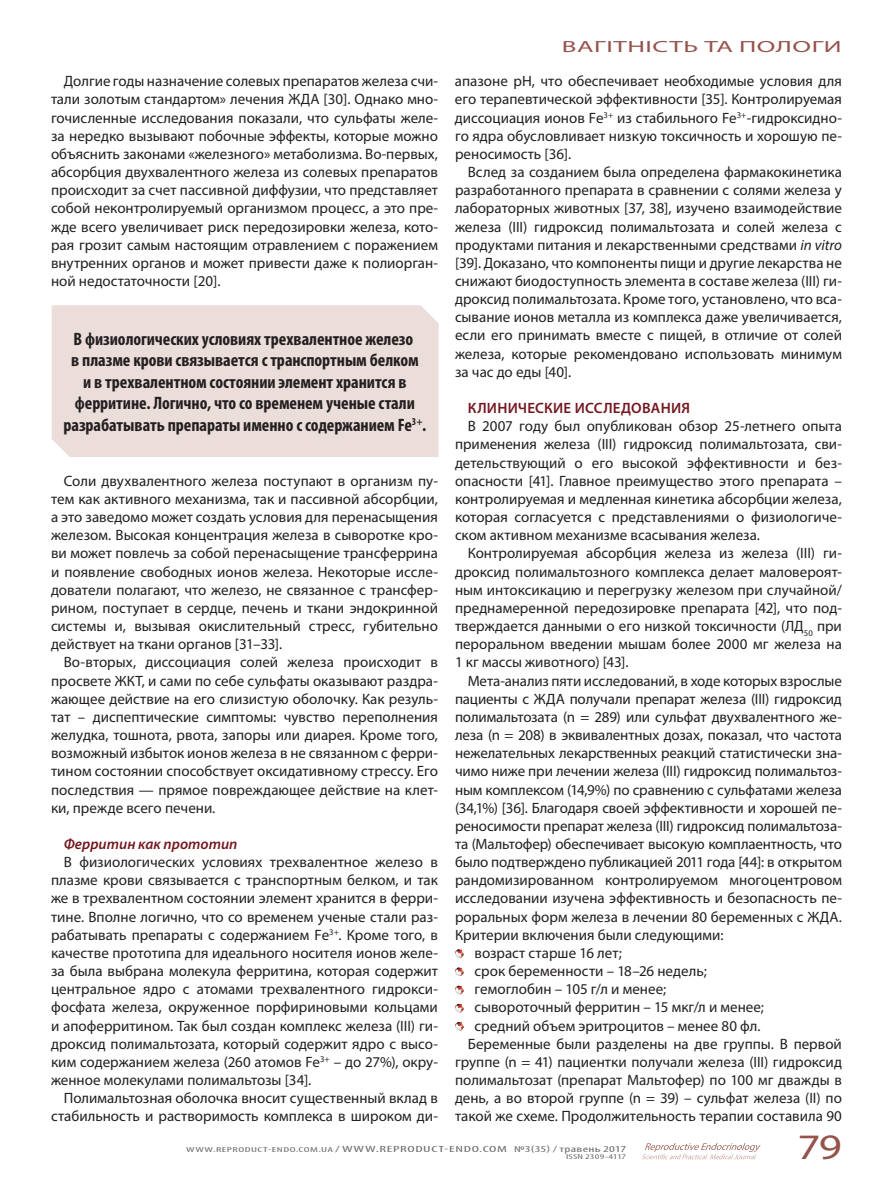
<style>
.page{position:relative;width:893px;height:1187px;background:#fff}
.page>*{position:absolute;margin:0;border:0;box-sizing:border-box;transform-origin:0 0}
.t1{font:35.85px "Myriad Pro";color:#95534b;scale:1.25 1}
.t2{font:700 condensed 18px/21.6px "Myriad Pro";letter-spacing:-.005em;color:#231f20;text-align:center}
.t3{font:16.2px "Myriad Pro";letter-spacing:.02em;color:#95534b;scale:1.67 1}
.t4{font:15px/18.1px "Myriad Pro";color:#231f20;text-align:justify}
.t5{font:600 15px "Myriad Pro";letter-spacing:.015em;color:#741820}
.t6{font:italic 600 15px "Myriad Pro";color:#741820}
.t7{font:condensed 9px "Myriad Pro";letter-spacing:.035em;color:#6c6d70;scale:1.82 1}
.t8{font:condensed 7.2px "Myriad Pro";letter-spacing:.01em;color:#6c6d70;scale:1.67 1}
.s1{font-style:italic}
.s2{font-size:7.2px}
</style>
<div class="page">
<svg style="left:642px;top:1143px;width:119px;height:16px"></svg>
<svg style="left:455px;top:949px;width:9px;height:8px"></svg>
<svg style="left:455px;top:967px;width:9px;height:9px"></svg>
<svg style="left:455px;top:985px;width:9px;height:9px"></svg>
<svg style="left:455px;top:1003px;width:9px;height:9px"></svg>
<svg style="left:455px;top:1022px;width:9px;height:8px"></svg>
<div style="left:52px;top:305px;width:387px;height:152px;background:#ebddd9"></div>
<p class="t4" style="left:51px;top:72px;width:388px;text-indent:13px">Долгие годы назначение солевых препаратов железа счи&shy;тали золотым стандартом» лечения ЖДА [30]. Однако мно&shy;гочисленные исследования показали, что сульфаты желе&shy;за нередко вызывают побочные эффекты, которые можно объяснить законами «железного» метаболизма. Во-первых, абсорбция двухвалентного железа из солевых препаратов происходит за счет пассивной диффузии, что представляет собой неконтролируемый организмом процесс, а это пре&shy;жде всего увеличивает риск передозировки железа, кото&shy;рая грозит самым настоящим отравлением с поражением внутренних органов и может привести даже к полиорган&shy;ной недостаточности [20].</p>
<p class="t2" style="left:63px;top:327px;width:365px">В физиологических условиях трехвалентное железо<br>в плазме крови связывается с транспортным белком<br>и в трехвалентном состоянии элемент хранится в ферритине. Логично, что со временем ученые стали разрабатывать препараты именно с содержанием Fe<sup>3+</sup>.</p>
<p class="t4" style="left:51px;top:471px;width:388px;text-indent:13px">Соли двухвалентного железа поступают в организм пу&shy;тем как активного механизма, так и пассивной абсорбции, а это заведомо может создать условия для перенасыщения железом. Высокая концентрация железа в сыворотке кро&shy;ви может повлечь за собой перенасыщение трансферрина и появление свободных ионов железа. Некоторые иссле&shy;дователи полагают, что железо, не связанное с трансфер&shy;рином, поступает в сердце, печень и ткани эндокринной системы и, вызывая окислительный стресс, губительно действует на ткани органов [31–33].</p>
<p class="t4" style="left:51px;top:653px;width:388px;text-indent:13px">Во-вторых, диссоциация солей железа происходит в просвете ЖКТ, и сами по себе сульфаты оказывают раздра&shy;жающее действие на его слизистую оболочку. Как резуль&shy;тат – диспептические симптомы: чувство переполнения желудка, тошнота, рвота, запоры или диарея. Кроме того, возможный избыток ионов железа в не связанном с ферри&shy;тином состоянии способствует оксидативному стрессу. Его последствия — прямое повреждающее действие на клет&shy;ки, прежде всего печени.</p>
<p class="t6" style="left:64px;top:834px;width:175px">Ферритин как прототип</p>
<p class="t4" style="left:51px;top:852px;width:388px;text-indent:13px">В физиологических условиях трехвалентное железо в плазме крови связывается с транспортным белком, и так же в трехвалентном состоянии элемент хранится в ферри&shy;тине. Вполне логично, что со временем ученые стали раз&shy;рабатывать препараты с содержанием Fe<sup>3+</sup>. Кроме того, в качестве прототипа для идеального носителя ионов желе&shy;за была выбрана молекула ферритина, которая содержит центральное ядро с атомами трехвалентного гидрокси&shy;фосфата железа, окруженное порфириновыми кольцами и апоферритином. Так был создан комплекс железа (III) ги&shy;дроксид полимальтозата, который содержит ядро с высо&shy;ким содержанием железа (260 атомов Fe<sup>3+</sup> – до 27%), окру&shy;женное молекулами полимальтозы [34].</p>
<p class="t4" style="left:51px;top:1088px;width:388px;text-align:right">Полимальтозная оболочка вносит существенный вклад в стабильность и растворимость комплекса в широком ди-</p>
<p class="t3" style="left:562px;top:36px;width:169px">ВАГІТНІСТЬ ТА ПОЛОГИ</p>
<p class="t4" style="left:455px;top:72px;width:388px">апазоне pH, что обеспечивает необходимые условия для его терапевтической эффективности [35]. Контролируемая диссоциация ионов Fe<sup>3+</sup> из стабильного Fe<sup>3+</sup>-гидроксидно&shy;го ядра обусловливает низкую токсичность и хорошую пе&shy;реносимость [36].</p>
<p class="t4" style="left:455px;top:163px;width:388px;text-indent:13px">Вслед за созданием была определена фармакокинетика разработанного препарата в сравнении с солями железа у лабораторных животных [37, 38], изучено взаимодействие железа (III) гидроксид полимальтозата и солей железа с продуктами питания и лекарственными средствами <span class="s1">in vitro </span>[39]. Доказано, что компоненты пищи и другие лекарства не снижают биодоступность элемента в составе железа (III) ги&shy;дроксид полимальтозата. Кроме того, установлено, что вса&shy;сывание ионов металла из комплекса даже увеличивается, если его принимать вместе с пищей, в отличие от солей железа, которые рекомендовано использовать минимум за час до еды [40].</p>
<p class="t5" style="left:468px;top:398px;width:224px">КЛИНИЧЕСКИЕ ИССЛЕДОВАНИЯ</p>
<p class="t4" style="left:455px;top:417px;width:388px;text-indent:13px">В 2007 году был опубликован обзор 25-летнего опыта применения железа (III) гидроксид полимальтозата, сви&shy;детельствующий о его высокой эффективности и без&shy;опасности [41]. Главное преимущество этого препарата – контролируемая и медленная кинетика абсорбции железа, которая согласуется с представлениями о физиологиче&shy;ском активном механизме всасывания железа.</p>
<p class="t4" style="left:455px;top:544px;width:388px;text-indent:13px">Контролируемая абсорбция железа из железа (III) ги&shy;дроксид полимальтозного комплекса делает маловероят&shy;ным интоксикацию и перегрузку железом при случайной/ преднамеренной передозировке препарата [42], что под&shy;тверждается данными о его низкой токсичности (ЛД<sub>50</sub> при пероральном введении мышам более 2000 мг железа на 1 кг массы животного) [43].</p>
<p class="t4" style="left:468px;top:671px;width:376px">Мета-анализ пяти исследований, в ходе которых взрослые</p>
<p class="t4" style="left:455px;top:689px;width:388px">пациенты с ЖДА получали препарат железа (III) гидроксид</p>
<p class="t4" style="left:455px;top:707px;width:388px">полимальтозата (n = 289) или сульфат двухвалентного же-</p>
<p class="t4" style="left:455px;top:725px;width:388px">леза (n = 208) в эквивалентных дозах, показал, что частота</p>
<p class="t4" style="left:455px;top:743px;width:388px">нежелательных лекарственных реакций статистически зна-</p>
<p class="t4" style="left:455px;top:762px;width:388px">чимо ниже при лечении железа (III) гидроксид полимальтоз-</p>
<p class="t4" style="left:455px;top:780px;width:388px">ным комплексом (14,9%) по сравнению с сульфатами железа</p>
<p class="t4" style="left:455px;top:798px;width:388px">(34,1%) [36]. Благодаря своей эффективности и хорошей пе-</p>
<p class="t4" style="left:455px;top:816px;width:388px">реносимости препарат железа (III) гидроксид полимальтоза-</p>
<p class="t4" style="left:455px;top:834px;width:388px">та (Мальтофер) обеспечивает высокую комплаентность, что</p>
<p class="t4" style="left:455px;top:852px;width:388px">было подтверждено публикацией 2011 года [44]: в открытом</p>
<p class="t4" style="left:455px;top:870px;width:388px">рандомизированном контролируемом многоцентровом</p>
<p class="t4" style="left:455px;top:889px;width:388px">исследовании изучена эффективность и безопасность пе-</p>
<p class="t4" style="left:455px;top:907px;width:388px">роральных форм железа в лечении 80 беременных с ЖДА.</p>
<p class="t4" style="left:455px;top:925px;width:270px">Критерии включения были следующими:</p>
<p class="t4" style="left:474px;top:943px;width:149px">возраст старше 16 лет;</p>
<p class="t4" style="left:474px;top:961px;width:234px">срок беременности – 18–26 недель;</p>
<p class="t4" style="left:474px;top:979px;width:193px">гемоглобин – 105 г/л и менее;</p>
<p class="t4" style="left:474px;top:997px;width:291px">сывороточный ферритин – 15 мкг/л и менее;</p>
<p class="t4" style="left:474px;top:1016px;width:287px">средний объем эритроцитов – менее 80 фл.</p>
<p class="t4" style="left:468px;top:1034px;width:376px">Беременные были разделены на две группы. В первой</p>
<p class="t4" style="left:455px;top:1052px;width:388px">группе (n = 41) пациентки получали железа (III) гидроксид</p>
<p class="t4" style="left:455px;top:1070px;width:388px">полимальтозат (препарат Мальтофер) по 100 мг дважды в</p>
<p class="t4" style="left:455px;top:1088px;width:388px">день, а во второй группе (n = 39) – сульфат железа (II) по</p>
<p class="t4" style="left:455px;top:1106px;width:388px">такой же схеме. Продолжительность терапии составила 90</p>
<p class="t7" style="left:186px;top:1142px;width:243px"><span class="s2">WWW.REPRODUCT-ENDO.COM.UA</span> /WWW.REPRODUCT-ENDO.COM №3(35) / травень 2017</p>
<p class="t8" style="left:566px;top:1152px;width:37px">ISSN 2309-4117</p>
<h1 class="t1" style="left:797px;top:1124px;width:37px">79</h1>
</div>
